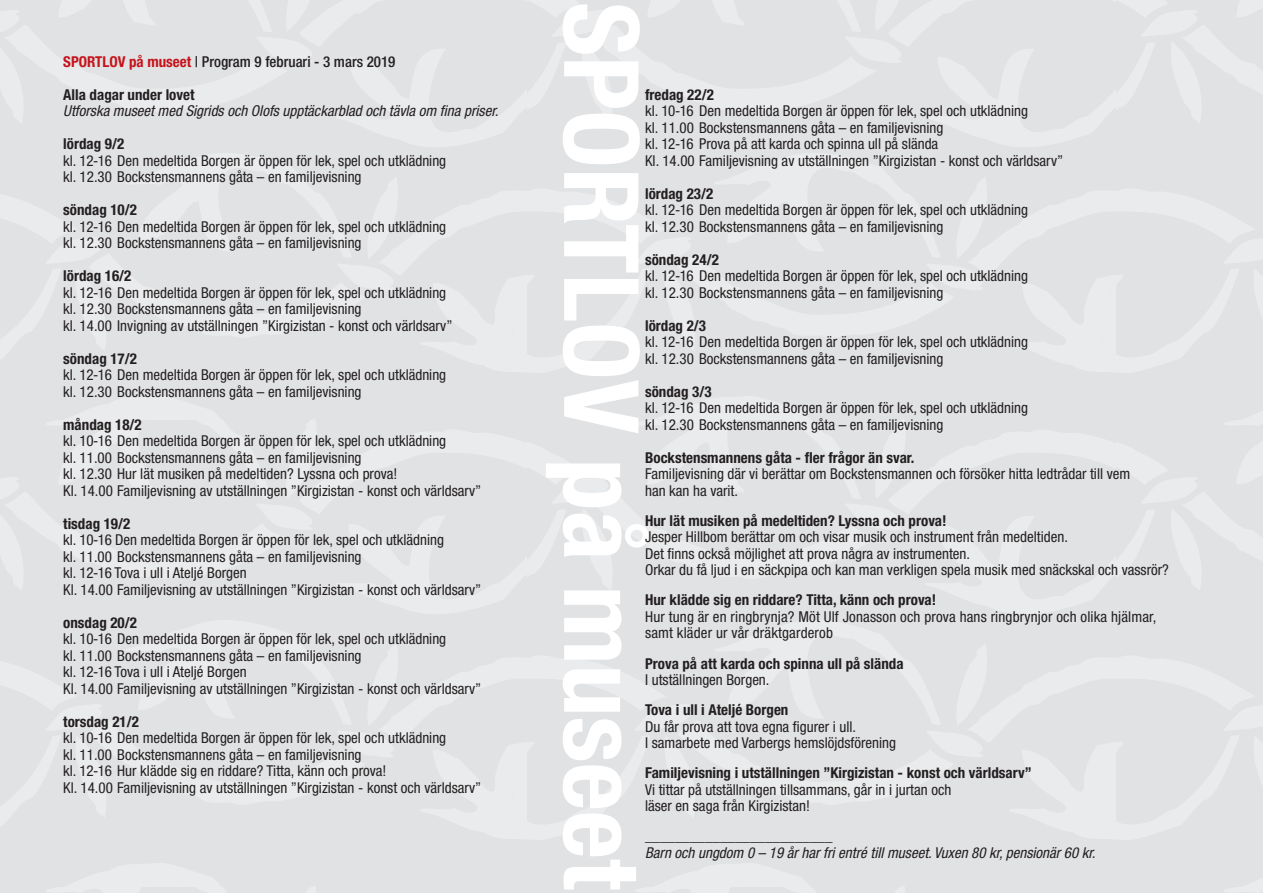
<style>
.page{position:relative;width:1263px;height:893px;background:#e1e2e4}
.page>*{position:absolute;margin:0;border:0;box-sizing:border-box;transform-origin:0 0}
.t1{font:700 condensed 103.95px "Helvetica Neue";color:#fff}
.t2{font:condensed 15px/16.5px "Helvetica Neue";color:#231f20}
.t3{font:700 condensed 15px/16.5px "Helvetica Neue";color:#231f20}
.t4{font:italic condensed 15px "Helvetica Neue";color:#231f20}
.t5{font:500 condensed 15px "Helvetica Neue";color:#231f20}
.s1{font-weight:700;color:#c6131b}
.s2{font-weight:700}
.s3{font-weight:400}
</style>
<div class="page">
<p class="t5" style="left:63px;top:53px;width:334px"><span class="s1">SPORTLOV på museet</span> | Program 9 februari - 3 mars 2019</p>
<p class="t3" style="left:63px;top:86px;width:133px">Alla dagar under lovet</p>
<p class="t4" style="left:63px;top:102px;width:436px">Utforska museet med Sigrids och Olofs upptäckarblad och tävla om fina priser.</p>
<p class="t3" style="left:63px;top:136px;width:62px">lördag 9/2</p>
<p class="t2" style="left:63px;top:152px;width:384px">kl. 12-16 Den medeltida Borgen är öppen för lek, spel och utklädning</p>
<p class="t2" style="left:63px;top:169px;width:300px">kl. 12.30 Bockstensmannens gåta – en familjevisning</p>
<p class="t3" style="left:63px;top:202px;width:75px">söndag 10/2</p>
<p class="t2" style="left:63px;top:218px;width:384px">kl. 12-16 Den medeltida Borgen är öppen för lek, spel och utklädning kl. 12.30 Bockstensmannens gåta – en familjevisning</p>
<p class="t3" style="left:63px;top:268px;width:70px">lördag 16/2</p>
<p class="t2" style="left:63px;top:284px;width:384px">kl. 12-16 Den medeltida Borgen är öppen för lek, spel och utklädning</p>
<p class="t2" style="left:63px;top:301px;width:391px">kl. 12.30 Bockstensmannens gåta – en familjevisning<br>kl. 14.00 Invigning av utställningen ”Kirgizistan - konst och världsarv”</p>
<p class="t3" style="left:63px;top:350px;width:75px">söndag 17/2</p>
<p class="t2" style="left:63px;top:367px;width:384px">kl. 12-16 Den medeltida Borgen är öppen för lek, spel och utklädning</p>
<p class="t2" style="left:63px;top:383px;width:300px">kl. 12.30 Bockstensmannens gåta – en familjevisning</p>
<p class="t3" style="left:63px;top:416px;width:80px">måndag 18/2</p>
<p class="t2" style="left:63px;top:433px;width:384px">kl. 10-16 Den medeltida Borgen är öppen för lek, spel och utklädning</p>
<p class="t2" style="left:63px;top:449px;width:300px">kl. 11.00 Bockstensmannens gåta – en familjevisning</p>
<p class="t2" style="left:63px;top:466px;width:336px">kl. 12.30 Hur lät musiken på medeltiden? Lyssna och prova!</p>
<p class="t2" style="left:63px;top:482px;width:420px">Kl. 14.00 Familjevisning av utställningen ”Kirgizistan - konst och världsarv”</p>
<p class="t3" style="left:63px;top:515px;width:69px">tisdag 19/2</p>
<p class="t2" style="left:63px;top:532px;width:382px">kl. 10-16 Den medeltida Borgen är öppen för lek, spel och utklädning kl. 11.00 Bockstensmannens gåta – en familjevisning</p>
<p class="t2" style="left:63px;top:565px;width:185px">kl. 12-16 Tova i ull i Ateljé Borgen</p>
<p class="t2" style="left:63px;top:581px;width:420px">Kl. 14.00 Familjevisning av utställningen ”Kirgizistan - konst och världsarv”</p>
<p class="t3" style="left:63px;top:614px;width:75px">onsdag 20/2</p>
<p class="t2" style="left:63px;top:631px;width:384px">kl. 10-16 Den medeltida Borgen är öppen för lek, spel och utklädning kl. 11.00 Bockstensmannens gåta – en familjevisning</p>
<p class="t2" style="left:63px;top:664px;width:185px">kl. 12-16 Tova i ull i Ateljé Borgen</p>
<p class="t2" style="left:63px;top:680px;width:420px">Kl. 14.00 Familjevisning av utställningen ”Kirgizistan - konst och världsarv”</p>
<p class="t3" style="left:63px;top:713px;width:77px">torsdag 21/2</p>
<p class="t2" style="left:63px;top:730px;width:384px">kl. 10-16 Den medeltida Borgen är öppen för lek, spel och utklädning</p>
<p class="t2" style="left:63px;top:746px;width:300px">kl. 11.00 Bockstensmannens gåta – en familjevisning</p>
<p class="t2" style="left:63px;top:763px;width:420px">kl. 12-16 Hur klädde sig en riddare? Titta, känn och prova!<br>Kl. 14.00 Familjevisning av utställningen ”Kirgizistan - konst och världsarv”</p>
<p class="t1" style="left:664px;top:2px;width:889px;rotate:90deg">SPORTLOV på museet</p>
<p class="t3" style="left:645px;top:86px;width:70px">fredag 22/2</p>
<p class="t2" style="left:645px;top:103px;width:384px">kl. 10-16 Den medeltida Borgen är öppen för lek, spel och utklädning kl. 11.00 Bockstensmannens gåta – en familjevisning<br>kl. 12-16 Prova på att karda och spinna ull på slända</p>
<p class="t2" style="left:645px;top:152px;width:420px">Kl. 14.00 Familjevisning av utställningen ”Kirgizistan - konst och världsarv”</p>
<p class="t2" style="left:645px;top:185px;width:384px"><span class="s2">lördag 23/2<br></span>kl. 12-16 Den medeltida Borgen är öppen för lek, spel och utklädning</p>
<p class="t2" style="left:645px;top:218px;width:300px">kl. 12.30 Bockstensmannens gåta – en familjevisning</p>
<p class="t2" style="left:645px;top:251px;width:384px"><span class="s2">söndag 24/2<br></span>kl. 12-16 Den medeltida Borgen är öppen för lek, spel och utklädning</p>
<p class="t2" style="left:645px;top:284px;width:300px">kl. 12.30 Bockstensmannens gåta – en familjevisning</p>
<p class="t3" style="left:645px;top:317px;width:62px">lördag 2/3</p>
<p class="t2" style="left:645px;top:334px;width:384px">kl. 12-16 Den medeltida Borgen är öppen för lek, spel och utklädning</p>
<p class="t2" style="left:645px;top:350px;width:300px">kl. 12.30 Bockstensmannens gåta – en familjevisning</p>
<p class="t3" style="left:645px;top:383px;width:68px">söndag 3/3</p>
<p class="t2" style="left:645px;top:400px;width:384px">kl. 12-16 Den medeltida Borgen är öppen för lek, spel och utklädning</p>
<p class="t2" style="left:645px;top:416px;width:300px">kl. 12.30 Bockstensmannens gåta – en familjevisning</p>
<p class="t2" style="left:645px;top:449px;width:487px"><span class="s2">Bockstensmannens gåta - fler frågor än svar.<br></span>Familjevisning där vi berättar om Bockstensmannen och försöker hitta ledtrådar till vem han kan ha varit.</p>
<p class="t2" style="left:645px;top:512px;width:525px"><span class="s2">Hur lät musiken på medeltiden? Lyssna och prova!<br></span>Jesper Hillbom berättar om och visar musik och instrument från medeltiden.<br>Det finns också möjlighet att prova några av instrumenten.<br>Orkar du få ljud i en säckpipa och kan man verkligen spela musik med snäckskal och vassrör?</p>
<p class="t2" style="left:645px;top:592px;width:513px"><span class="s2">Hur klädde sig en riddare? Titta, känn och prova!<br></span>Hur tung är en ringbrynja? Möt Ulf Jonasson och prova hans ringbrynjor och olika hjälmar, samt kläder ur vår dräktgarderob</p>
<p class="t3" style="left:645px;top:655px;width:260px">Prova på att karda och spinna ull på slända<br><span class="s3">I utställningen Borgen.</span></p>
<p class="t2" style="left:645px;top:701px;width:252px"><span class="s2">Tova i ull i Ateljé Borgen<br></span>Du får prova att tova egna figurer i ull.<br>I samarbete med Varbergs hemslöjdsförening</p>
<p class="t2" style="left:645px;top:765px;width:388px"><span class="s2">Familjevisning i utställningen ”Kirgizistan - konst och världsarv”<br></span>Vi tittar på utställningen tillsammans, går in i jurtan och<br>läser en saga från Kirgizistan!</p>
<p class="t2" style="left:645px;top:828px;width:189px">_________________________</p>
<p class="t4" style="left:645px;top:844px;width:452px">Barn och ungdom 0 – 19 år har fri entré till museet. Vuxen 80 kr, pensionär 60 kr.</p>
</div>
